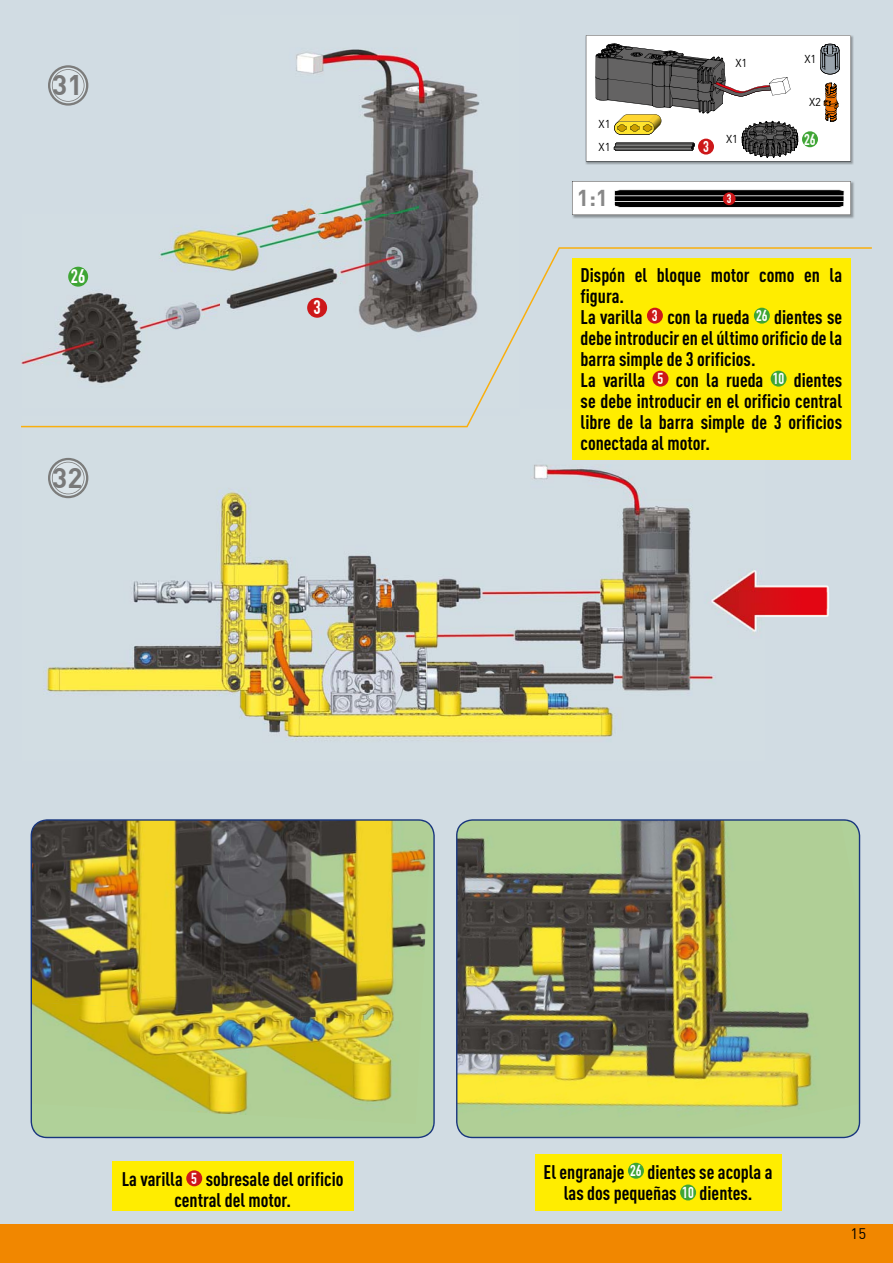
<style>
.page{position:relative;width:893px;height:1263px;background:#fff}
.page>*{position:absolute;margin:0;border:0;box-sizing:border-box;transform-origin:0 0}
.t1{font:27.9px "DIN Bold";color:#797979}
.t2{font:22.5px "DIN Bold";color:#878787}
.t3{font:700 condensed 19.5px/21px "DIN Pro";color:#000;text-align:center}
.t4{font:700 19.35px "DIN Condensed";color:#fff}
.t5{font:700 15.45px "DIN Condensed";color:#fff}
.t6{font:15px "DIN";color:#000}
.t7{font:700 12.3px "DIN Condensed";color:#fff}
.t8{font:11.25px "DIN";color:#000}
.s1{font-family:"DIN Condensed";font-stretch:normal;font-size:15.45px;color:#fff}
</style>
<div class="page">
<div style="left:0;top:0;width:892px;height:1263px;background:#d1dce3"></div>
<div style="left:0;top:1225px;width:892px;height:38px;background:#f18700"></div>
<img style="left:88px;top:49px;width:392px;height:198px">
<img style="left:21px;top:427px;width:830px;height:313px">
<img style="left:31px;top:819px;width:404px;height:319px">
<img style="left:456px;top:819px;width:404px;height:319px">
<div style="left:112px;top:1161px;width:241px;height:50px;background:#ffed00"></div>
<div style="left:186px;top:1170px;width:16px;height:16px;background:#cd1719;border-radius:50%"></div>
<div style="left:534px;top:1154px;width:247px;height:57px;background:#ffed00"></div>
<div style="left:628px;top:1163px;width:16px;height:16px;background:#3fa535;border-radius:50%"></div>
<div style="left:680px;top:1185px;width:16px;height:15px;background:#3fa535;border-radius:50%"></div>
<div style="left:572px;top:259px;width:278px;height:201px;background:#ffed00"></div>
<svg style="left:48px;top:65px;width:40px;height:41px"></svg>
<svg style="left:48px;top:458px;width:40px;height:40px"></svg>
<svg style="left:21px;top:247px;width:850px;height:180px"></svg>
<img style="left:585px;top:35px;width:268px;height:129px">
<svg style="left:586px;top:36px;width:264px;height:125px;background:#c2bfba"></svg>
<img style="left:572px;top:181px;width:282px;height:37px">
<svg style="left:572px;top:181px;width:278px;height:34px;background:#9d9c9c"></svg>
<div style="left:722px;top:192px;width:13px;height:13px;background:#cd1719;border-radius:50%"></div>
<div style="left:68px;top:267px;width:20px;height:20px;background:#3fa535;border-radius:50%"></div>
<div style="left:307px;top:298px;width:20px;height:20px;background:#cd1719;border-radius:50%"></div>
<h1 class="t1" style="left:52px;top:67px;width:32px">31</h1>
<p class="t4" style="left:71px;top:270px;width:16px">26</p>
<h1 class="t1" style="left:52px;top:459px;width:32px">32</h1>
<p class="t4" style="left:313px;top:301px;width:9px">3</p>
<p class="t8" style="left:598px;top:117px;width:14px">X1</p>
<p class="t8" style="left:598px;top:140px;width:14px">X1</p>
<p class="t5" style="left:703px;top:141px;width:7px">3</p>
<p class="t8" style="left:735px;top:56px;width:14px">X1</p>
<p class="t8" style="left:804px;top:52px;width:14px">X1</p>
<p class="t8" style="left:809px;top:95px;width:14px">X2</p>
<p class="t8" style="left:726px;top:132px;width:14px">X1</p>
<p class="t5" style="left:804px;top:134px;width:13px">26</p>
<p class="t2" style="left:576px;top:184px;width:33px">1:1</p>
<p class="t7" style="left:726px;top:194px;width:6px">3</p>
<p class="t3" style="left:580px;top:267px;width:263px;text-align:left">Dispón el bloque motor como en la figura.<br>La varilla <span class="s1">3</span> con la rueda <span class="s1">26</span> dientes se debe introducir en el último orificio de la barra simple de 3 orificios.<br>La varilla <span class="s1">5</span> con la rueda <span class="s1">10</span> dientes se debe introducir en el orificio central libre de la barra simple de 3 orificios conectada al motor.</p>
<p class="t3" style="left:122px;top:1171px;width:223px">La varilla <span class="s1">5</span> sobresale del orificio central del motor.</p>
<p class="t3" style="left:543px;top:1164px;width:230px">El engranaje <span class="s1">26</span> dientes se acopla a las dos pequeñas <span class="s1">10</span> dientes.</p>
<p class="t6" style="left:850px;top:1225px;width:17px">15</p>
</div>
